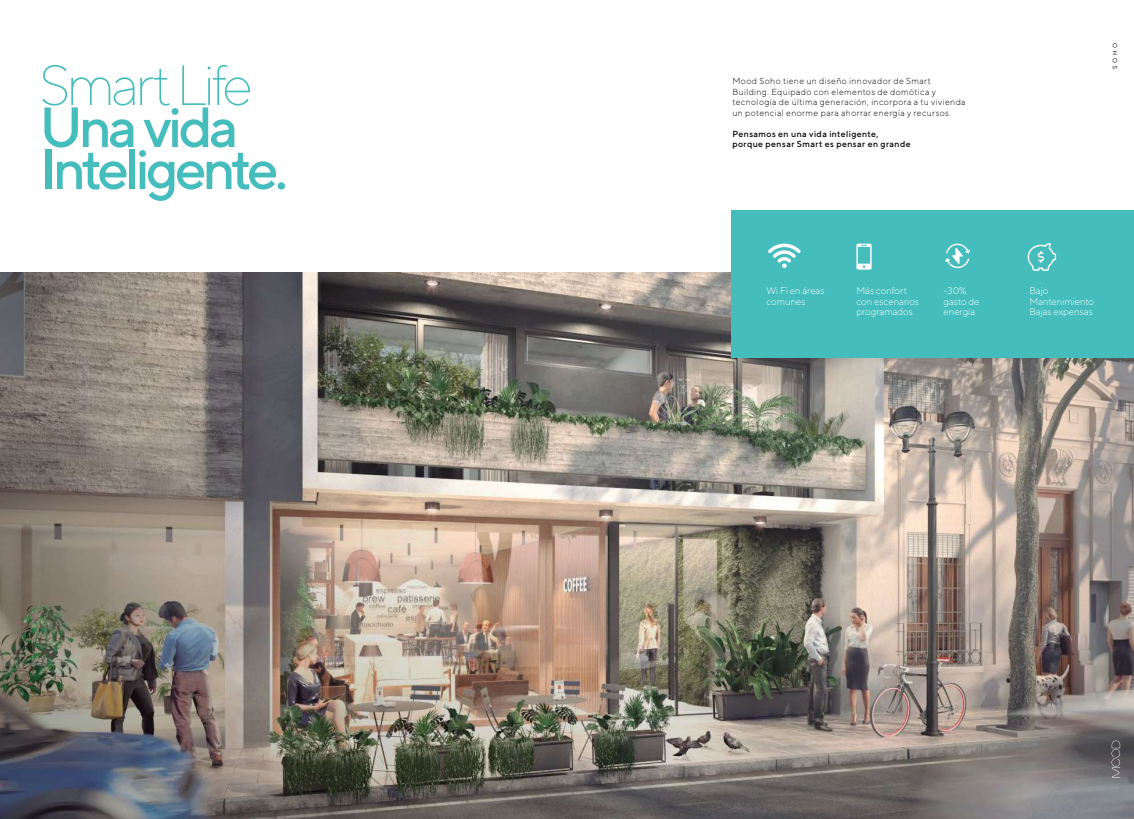
<style>
.page{position:relative;width:1134px;height:819px;background:#fff}
.page>*{position:absolute;margin:0;border:0;box-sizing:border-box;transform-origin:0 0}
.t1{font:500 56.44px/42px "TT Norms";letter-spacing:-.07em;color:#45bdbd}
.t2{font:200 56.44px "TT Norms";letter-spacing:-.075em;color:#45bdbd}
.t3{font:300 9.62px/10.5px "TT Norms";letter-spacing:-.005em;color:#fff}
.t4{font:300 8.75px/10.5px "TT Norms";letter-spacing:.045em;color:#000}
.t5{font:500 8.75px/10.5px "TT Norms";letter-spacing:.045em;color:#000}
.t6{font:6.12px "TT Norms";color:#000}
</style>
<div class="page">
<img style="left:0;top:273px;width:1134px;height:546px">
<div style="left:732px;top:210px;width:402px;height:147px;background:#45bdbd"></div>
<svg style="left:768px;top:243px;width:33px;height:25px"></svg>
<svg style="left:856px;top:244px;width:16px;height:26px"></svg>
<svg style="left:945px;top:244px;width:25px;height:24px"></svg>
<svg style="left:1028px;top:243px;width:28px;height:28px"></svg>
<svg style="left:1112px;top:728px;width:8px;height:50px"></svg>
<h1 class="t2" style="left:39px;top:51px;width:215px">Smart Life</h1>
<h1 class="t1" style="left:39px;top:105px;width:250px">Una vida<br>Inteligente.</h1>
<p class="t4" style="left:732px;top:75px;width:235px">Mood Soho tiene un diseño innovador de Smart Building. Equipado con elementos de domótica y tecnología de última generación, incorpora a tu vivienda un potencial enorme para ahorrar energía y recursos.</p>
<p class="t5" style="left:732px;top:128px;width:180px">Pensamos en una vida inteligente, porque pensar Smart es pensar en grande</p>
<p class="t6" style="left:1111px;top:69px;width:28px;rotate:-90deg">SOHO</p>
<p class="t3" style="left:766px;top:285px;width:60px">Wi Fi en áreas comunes</p>
<p class="t3" style="left:856px;top:285px;width:64px">Más confort con escenarios programados</p>
<p class="t3" style="left:944px;top:285px;width:38px">-30% gasto de energía</p>
<p class="t3" style="left:1030px;top:285px;width:66px">Bajo<br>Mantenimiento<br>Bajas expensas</p>
</div>
